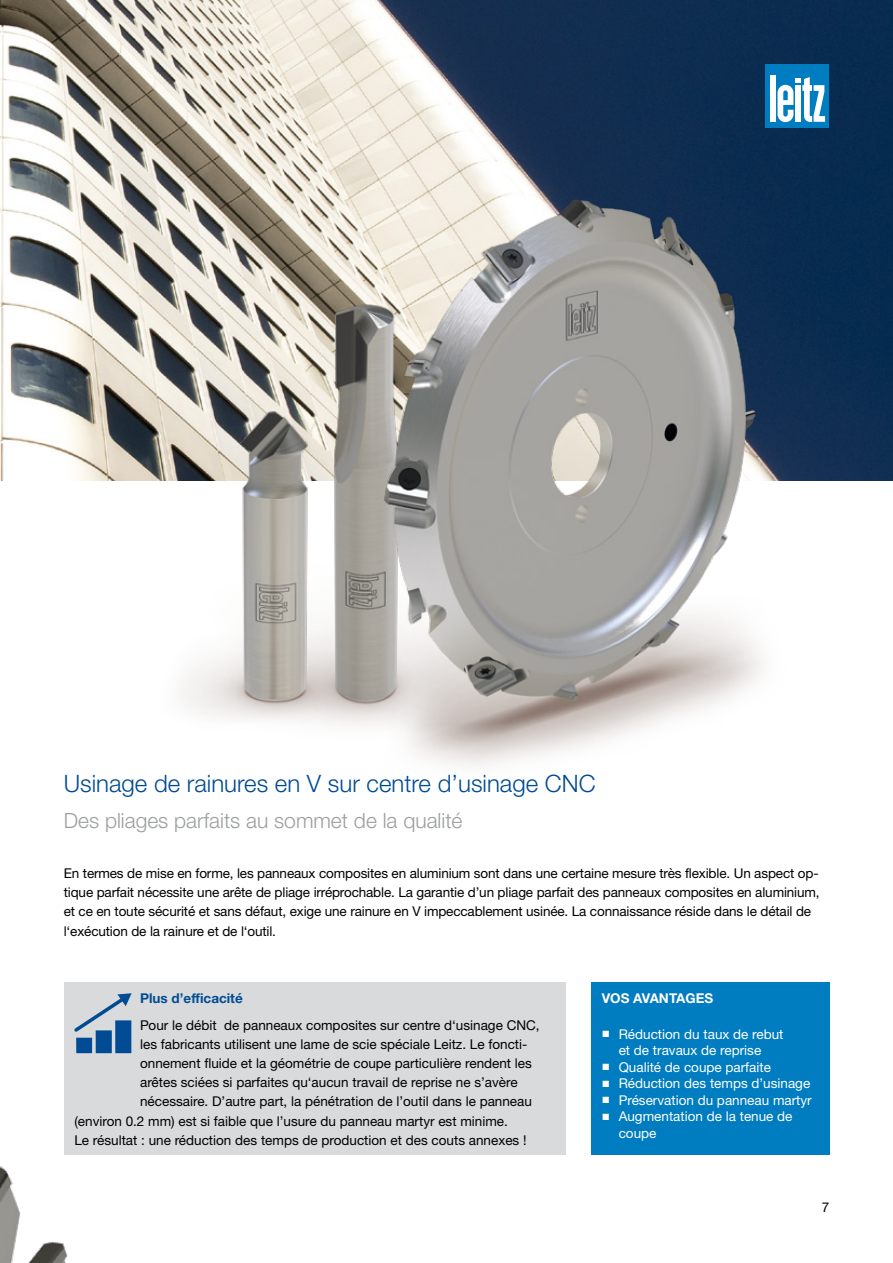
<style>
.page{position:relative;width:893px;height:1263px;background:#fff}
.page>*{position:absolute;margin:0;border:0;box-sizing:border-box;transform-origin:0 0}
.t1{font:300 24px "Helvetica Neue LT Pro";color:#004b93}
.t2{font:300 21px "Helvetica Neue LT Pro";color:#9c9e9f}
.t3{font:13.5px/19.2px "Helvetica Neue LT Pro";color:#000}
.t4{font:13.5px/16.5px "Helvetica Neue LT Pro";color:#fff;text-align:center}
.t5{font:700 13.5px "Helvetica Neue LT Pro";color:#004b93}
.t6{font:700 13.5px "Helvetica Neue LT Pro";color:#fff}
.s1{font-family:"Arial"}
</style>
<div class="page">
<img style="left:0;top:0;width:893px;height:480px">
<div style="left:765px;top:64px;width:64px;height:64px;background:#007cc0"></div>
<div style="left:770px;top:75px;width:6px;height:47px;background:#fff"></div>
<svg style="left:777px;top:77px;width:48px;height:27px"></svg>
<img style="left:0;top:982px;width:111px;height:281px">
<img style="left:77px;top:210px;width:142px;height:506px">
<img style="left:219px;top:104px;width:674px;height:662px">
<div style="left:591px;top:983px;width:238px;height:172px;background:#007cc0"></div>
<div style="left:64px;top:983px;width:502px;height:172px;background:#d9dadb"></div>
<div style="left:115px;top:1020px;width:16px;height:33px;background:#004b93"></div>
<div style="left:96px;top:1030px;width:16px;height:23px;background:#004b93"></div>
<div style="left:76px;top:1038px;width:16px;height:15px;background:#004b93"></div>
<svg style="left:74px;top:993px;width:58px;height:39px"></svg>
<h1 class="t1" style="left:64px;top:769px;width:533px">Usinage de rainures en V sur centre d’usinage CNC</h1>
<h2 class="t2" style="left:64px;top:808px;width:400px">Des pliages parfaits au sommet de la qualité</h2>
<p class="t3" style="left:64px;top:863px;width:757px">En termes de mise en forme, les panneaux composites en aluminium sont dans une certaine mesure très flexible. Un aspect op&shy;tique parfait nécessite une arête de pliage irréprochable. La garantie d’un pliage parfait des panneaux composites en aluminium, et ce en toute sécurité et sans défaut, exige une rainure en V impeccablement usinée. La connaissance réside dans le détail de l‘exécution de la rainure et de l‘outil.</p>
<p class="t5" style="left:140px;top:990px;width:104px">Plus d’efficacité</p>
<p class="t3" style="left:140px;top:1015px;width:401px">Pour le débit de panneaux composites sur centre d‘usinage CNC,</p>
<p class="t3" style="left:140px;top:1034px;width:389px">les fabricants utilisent une lame de scie spéciale Leitz. Le foncti-</p>
<p class="t3" style="left:140px;top:1053px;width:393px">onnement fluide et la géométrie de coupe particulière rendent les</p>
<p class="t3" style="left:140px;top:1072px;width:379px">arêtes sciées si parfaites qu‘aucun travail de reprise ne s’avère</p>
<p class="t3" style="left:140px;top:1092px;width:393px">nécessaire. D’autre part, la pénétration de l’outil dans le panneau</p>
<p class="t3" style="left:74px;top:1111px;width:435px">(environ 0.2 mm) est si faible que l’usure du panneau martyr est minime.</p>
<p class="t3" style="left:74px;top:1130px;width:454px">Le résultat : une réduction des temps de production et des couts annexes !</p>
<p class="t6" style="left:602px;top:990px;width:113px">VOS AVANTAGES</p>
<p class="t4" style="left:602px;top:1025px;width:183px"><span class="s1">■</span> Réduction du taux de rebut et de travaux de reprise</p>
<p class="t4" style="left:602px;top:1058px;width:171px"><span class="s1">■</span> Qualité de coupe parfaite</p>
<p class="t4" style="left:602px;top:1075px;width:210px"><span class="s1">■</span> Réduction des temps d’usinage</p>
<p class="t4" style="left:602px;top:1091px;width:212px"><span class="s1">■</span> Préservation du panneau martyr</p>
<p class="t4" style="left:619px;top:1108px;width:175px;text-align:left;text-indent:-17px"><span class="s1">■</span> Augmentation de la tenue de coupe</p>
<p class="t3" style="left:822px;top:1197px;width:9px">7</p>
</div>
